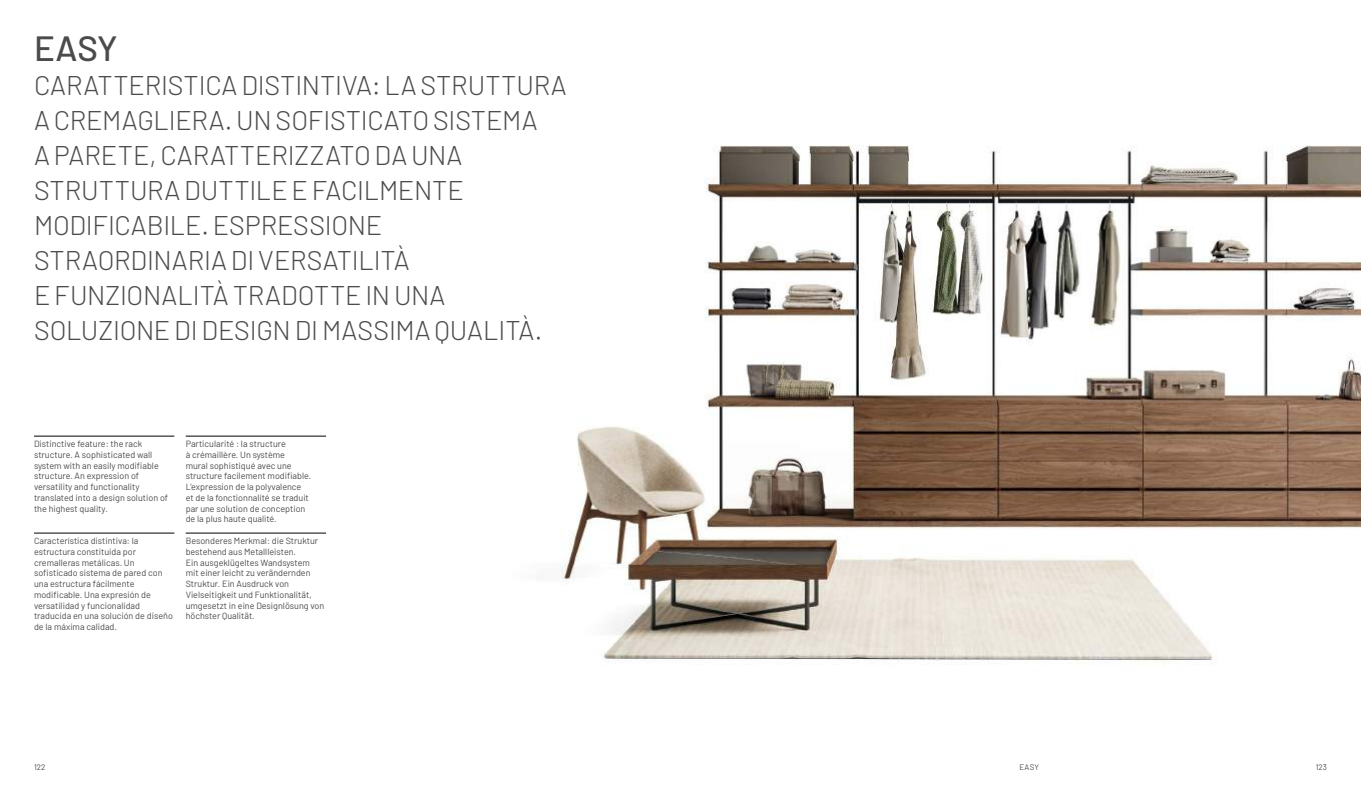
<style>
.page{position:relative;width:1361px;height:794px;background:#fff}
.page>*{position:absolute;margin:0;border:0;box-sizing:border-box;transform-origin:0 0}
.t1{font:500 35px "Barlow";color:#4a4b4d}
.t2{font:300 27px/35px "Barlow";letter-spacing:-.005em;color:#4a4b4d}
.t3{font:9px/10.8px "Barlow";color:#4a4b4d}
.t4{font:8px "Barlow";color:#4a4b4d}
</style>
<div class="page">
<img style="left:560px;top:145px;width:801px;height:517px">
<hr style="left:186px;top:436px;width:140px;height:1px;background:#000">
<hr style="left:186px;top:533px;width:140px;height:1px;background:#000">
<hr style="left:34px;top:436px;width:140px;height:1px;background:#000">
<hr style="left:34px;top:533px;width:140px;height:1px;background:#000">
<h1 class="t1" style="left:34px;top:23px;width:85px">EASY</h1>
<p class="t2" style="left:34px;top:66px;width:534px">CARATTERISTICA DISTINTIVA: LA STRUTTURA A CREMAGLIERA. UN SOFISTICATO SISTEMA<br>A PARETE, CARATTERIZZATO DA UNA STRUTTURA DUTTILE E FACILMENTE MODIFICABILE. ESPRESSIONE STRAORDINARIA DI VERSATILITÀ<br>E FUNZIONALITÀ TRADOTTE IN UNA SOLUZIONE DI DESIGN DI MASSIMA QUALITÀ.</p>
<p class="t3" style="left:34px;top:438px;width:136px">Distinctive feature: the rack structure. A sophisticated wall system with an easily modifiable structure. An expression of versatility and functionality translated into a design solution of the highest quality.</p>
<p class="t3" style="left:34px;top:534px;width:140px">Característica distintiva: la estructura constituida por cremalleras metálicas. Un sofisticado sistema de pared con una estructura fácilmente modificable. Una expresión de versatilidad y funcionalidad traducida en una solución de diseño de la máxima calidad.</p>
<p class="t3" style="left:186px;top:438px;width:127px">Particularité : la structure<br>à crémaillère. Un système<br>mural sophistiqué avec une structure facilement modifiable.<br>L’expression de la polyvalence et de la fonctionnalité se traduit par une solution de conception de la plus haute qualité.</p>
<p class="t3" style="left:186px;top:534px;width:140px">Besonderes Merkmal: die Struktur bestehend aus Metallleisten.<br>Ein ausgeklügeltes Wandsystem mit einer leicht zu verändernden<br>Struktur. Ein Ausdruck von<br>Vielseitigkeit und Funktionalität, umgesetzt in eine Designlösung von höchster Qualität.</p>
<p class="t4" style="left:34px;top:761px;width:13px">122</p>
<p class="t4" style="left:1315px;top:761px;width:13px">123</p>
<p class="t4" style="left:1019px;top:761px;width:21px">EASY</p>
</div>
